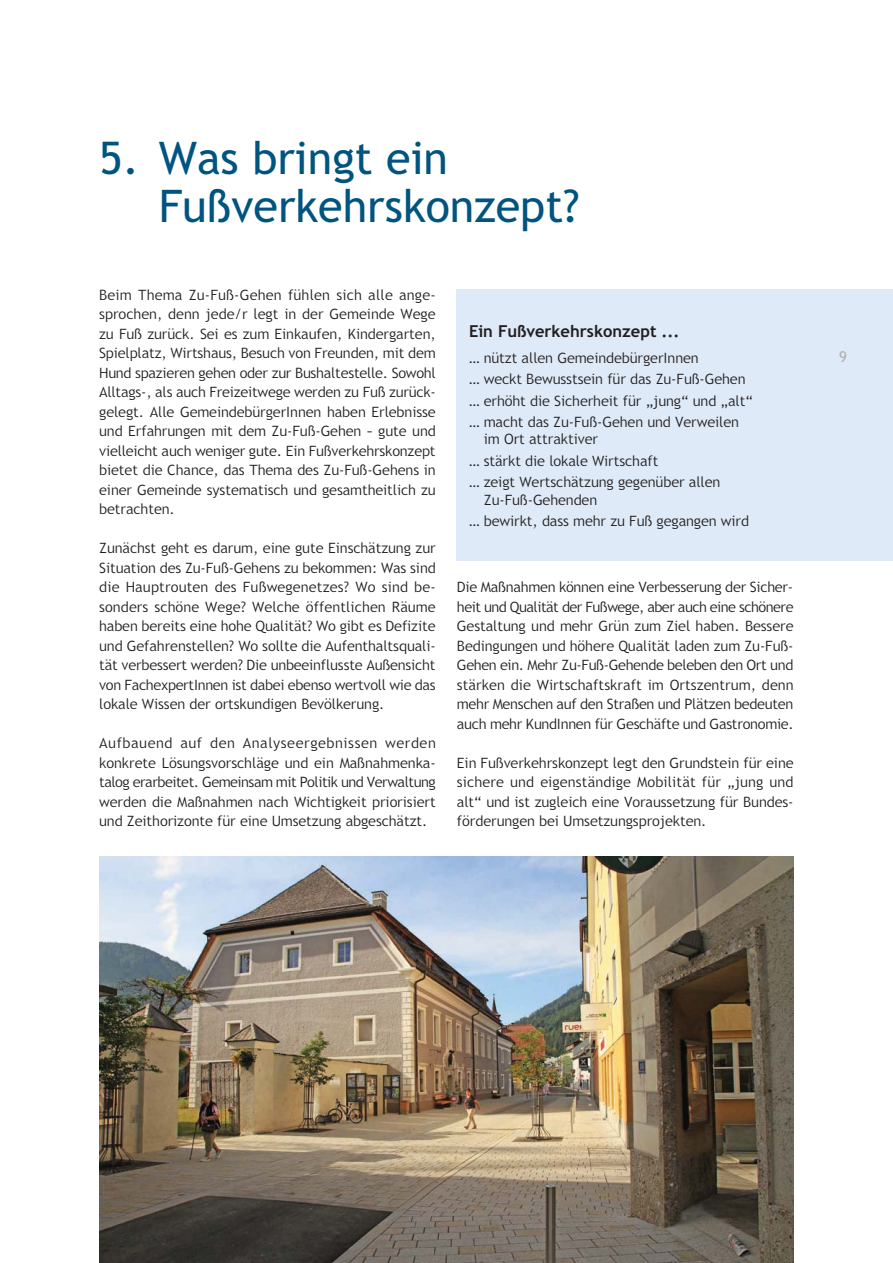
<style>
.page{position:relative;width:893px;height:1263px;background:#fff}
.page>*{position:absolute;margin:0;border:0;box-sizing:border-box;transform-origin:0 0}
.t1{font:45px/48px "Trebuchet SBG2";color:#005480}
.t2{font:700 16.5px "Trebuchet SBG2";color:#231f20}
.t3{font:15px "Trebuchet SBG2";color:#b0b2b4}
.t4{font:300 14.25px/19.5px "Trebuchet SBG2";color:#231f20;text-align:justify}
</style>
<div class="page">
<img style="left:99px;top:857px;width:694px;height:406px">
<div style="left:456px;top:290px;width:437px;height:271px;background:#deeaf7"></div>
<h1 class="t1" style="left:159px;top:137px;width:422px;text-indent:-60px">5. Was bringt ein<br>Fußverkehrskonzept?</h1>
<p class="t4" style="left:99px;top:287px;width:338px">Beim Thema Zu-Fuß-Gehen fühlen sich alle ange&shy;sprochen, denn jede/r legt in der Gemeinde Wege zu Fuß zurück. Sei es zum Einkaufen, Kindergarten, Spielplatz, Wirtshaus, Besuch von Freunden, mit dem Hund spazieren gehen oder zur Bushaltestelle. Sowohl Alltags-, als auch Freizeitwege werden zu Fuß zurück&shy;gelegt. Alle GemeindebürgerInnen haben Erlebnisse und Erfahrungen mit dem Zu-Fuß-Gehen – gute und vielleicht auch weniger gute. Ein Fußverkehrskonzept bietet die Chance, das Thema des Zu-Fuß-Gehens in einer Gemeinde systematisch und gesamtheitlich zu betrachten.</p>
<p class="t4" style="left:99px;top:540px;width:338px">Zunächst geht es darum, eine gute Einschätzung zur Situation des Zu-Fuß-Gehens zu bekommen: Was sind die Hauptrouten des Fußwegenetzes? Wo sind be&shy;sonders schöne Wege? Welche öffentlichen Räume haben bereits eine hohe Qualität? Wo gibt es Defizite und Gefahrenstellen? Wo sollte die Aufenthaltsquali&shy;tät verbessert werden? Die unbeeinflusste Außensicht von FachexpertInnen ist dabei ebenso wertvoll wie das lokale Wissen der ortskundigen Bevölkerung.</p>
<p class="t4" style="left:99px;top:735px;width:338px">Aufbauend auf den Analyseergebnissen werden konkrete Lösungsvorschläge und ein Maßnahmen ka&shy;talog erarbeitet. Gemeinsam mit Politik und Verwaltung werden die Maßnahmen nach Wichtigkeit priorisiert und Zeithorizonte für eine Umsetzung abgeschätzt.</p>
<p class="t2" style="left:469px;top:325px;width:212px">Ein Fußverkehrskonzept ...</p>
<p class="t4" style="left:469px;top:349px;width:285px;line-height:21.5px;text-align:left">… nützt allen GemeindebürgerInnen<br>… weckt Bewusstsein für das Zu-Fuß-Gehen … erhöht die Sicherheit für „jung“ und „alt“ … macht das Zu-Fuß-Gehen und Verweilen</p>
<p class="t4" style="left:469px;top:430px;width:253px;line-height:21.5px;text-align:left;text-indent:15px">im Ort attraktiver<br>… stärkt die lokale Wirtschaft<br>… zeigt Wertschätzung gegenüber allen</p>
<p class="t4" style="left:469px;top:491px;width:281px;line-height:21.5px;text-indent:15px">Zu-Fuß-Gehenden<br>… bewirkt, dass mehr zu Fuß gegangen wird</p>
<p class="t4" style="left:457px;top:579px;width:338px">Die Maßnahmen können eine Verbesserung der Sicher&shy;heit und Qualität der Fußwege, aber auch eine schönere Gestaltung und mehr Grün zum Ziel haben. Bessere Bedingungen und höhere Qualität laden zum Zu-Fuß-Gehen ein. Mehr Zu-Fuß-Gehende beleben den Ort und stärken die Wirtschaftskraft im Ortszentrum, denn mehr Menschen auf den Straßen und Plätzen bedeuten auch mehr KundInnen für Geschäfte und Gastronomie.</p>
<p class="t4" style="left:457px;top:754px;width:338px">Ein Fußverkehrskonzept legt den Grundstein für eine sichere und eigenständige Mobilität für „jung und alt“ und ist zugleich eine Voraussetzung für Bundes&shy;förderungen bei Umsetzungsprojekten.</p>
<p class="t3" style="left:839px;top:351px;width:9px">9</p>
</div>
